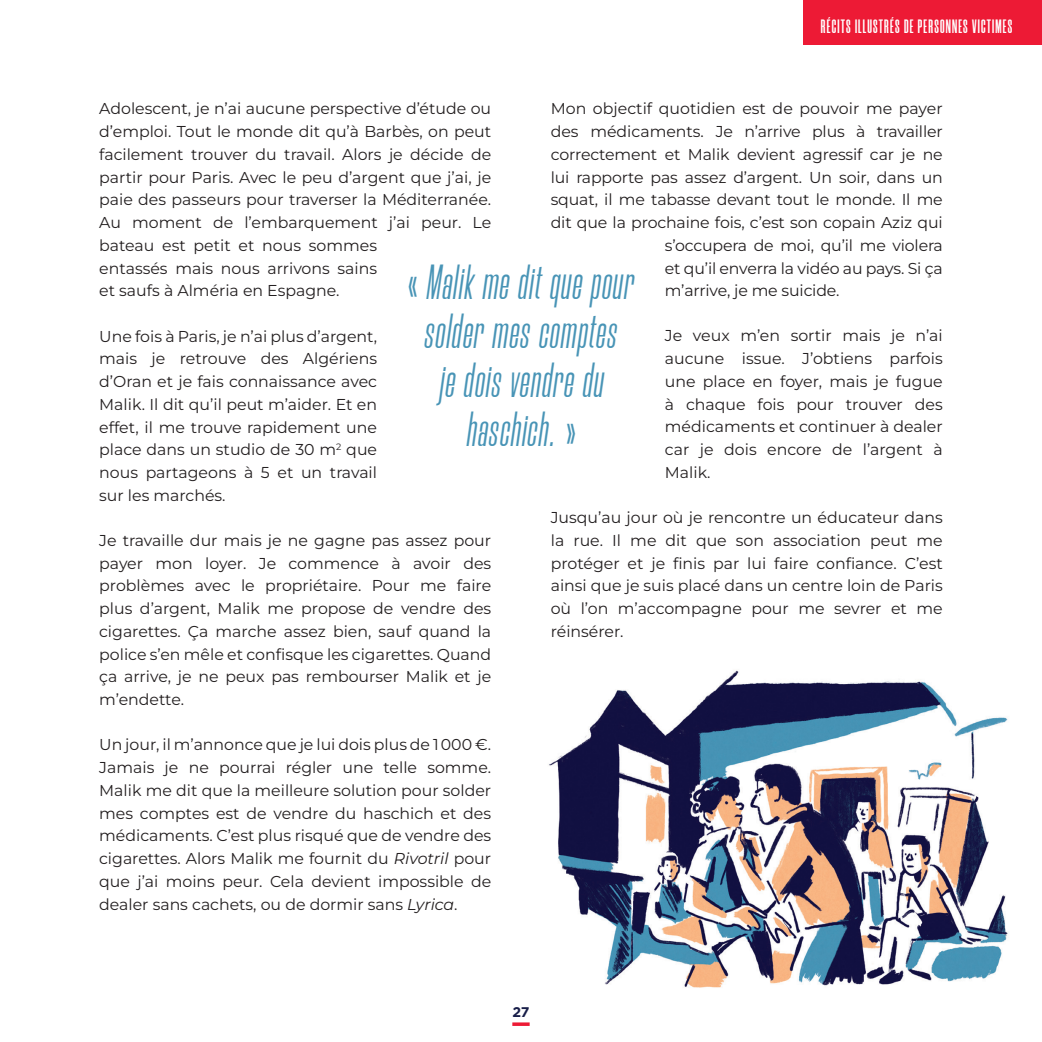
<style>
.page{position:relative;width:1042px;height:1042px;background:#fff}
.page>*{position:absolute;margin:0;border:0;box-sizing:border-box;transform-origin:0 0}
.t1{font:italic 49px/49px "Morganite";letter-spacing:.03em;color:#4894b6;text-align:center}
.t2{font:700 19.25px "Morganite";letter-spacing:.06em;color:#fff}
.t3{font:15.75px/22.8px "Montserrat";color:#231f20;text-align:justify}
.t4{font:700 14px "Gotham";color:#181e49}
.s1{font-style:italic}
</style>
<div class="page">
<svg style="left:512px;top:1022px;width:18px;height:4px"></svg>
<img style="left:549px;top:670px;width:459px;height:318px">
<div style="left:804px;top:0;width:238px;height:45px;background:#ed1a35"></div>
<p class="t2" style="left:821px;top:17px;width:193px">RÉCITS ILLUSTRÉS DE PERSONNES VICTIMES</p>
<p class="t3" style="left:551px;top:97px;width:393px">Mon objectif quotidien est de pouvoir me payer</p>
<p class="t3" style="left:551px;top:120px;width:393px">des médicaments. Je n’arrive plus à travailler</p>
<p class="t3" style="left:551px;top:142px;width:393px">correctement et Malik devient agressif car je ne</p>
<p class="t3" style="left:551px;top:165px;width:393px">lui rapporte pas assez d’argent. Un soir, dans un</p>
<p class="t3" style="left:551px;top:188px;width:393px">squat, il me tabasse devant tout le monde. Il me</p>
<p class="t3" style="left:551px;top:211px;width:393px">dit que la prochaine fois, c’est son copain Aziz qui</p>
<p class="t3" style="left:665px;top:233px;width:279px">s’occupera de moi, qu’il me violera</p>
<p class="t3" style="left:665px;top:256px;width:279px">et qu’il enverra la vidéo au pays. Si ça</p>
<p class="t3" style="left:665px;top:279px;width:176px">m’arrive, je me suicide.</p>
<p class="t3" style="left:665px;top:324px;width:279px">Je veux m’en sortir mais je n’ai aucune issue. J’obtiens parfois une place en foyer, mais je fugue à chaque fois pour trouver des médicaments et continuer à dealer car je dois encore de l’argent à Malik.</p>
<p class="t3" style="left:551px;top:506px;width:393px">Jusqu’au jour où je rencontre un éducateur dans la rue. Il me dit que son association peut me protéger et je finis par lui faire confiance. C’est ainsi que je suis placé dans un centre loin de Paris où l’on m’accompagne pour me sevrer et me réinsérer.</p>
<p class="t3" style="left:99px;top:97px;width:393px;text-align:left">Adolescent, je n’ai aucune perspective d’étude ou d’emploi. Tout le monde dit qu’à Barbès, on peut facilement trouver du travail. Alors je décide de partir pour Paris. Avec le peu d’argent que j’ai, je paie des passeurs pour traverser la Méditerranée.<br>Au moment de l’embarquement j’ai peur. Le bateau est petit et nous sommes<br>entassés mais nous arrivons sains<br>et saufs à Alméria en Espagne.</p>
<p class="t3" style="left:99px;top:324px;width:279px">Une fois à Paris, je n’ai plus d’argent, mais je retrouve des Algériens d’Oran et je fais connaissance avec Malik. Il dit qu’il peut m’aider. Et en effet, il me trouve rapidement une place dans un studio de 30 m<sup>2</sup> que nous partageons à 5 et un travail sur les marchés.</p>
<p class="t3" style="left:99px;top:528px;width:393px">Je travaille dur mais je ne gagne pas assez pour payer mon loyer. Je commence à avoir des problèmes avec le propriétaire. Pour me faire plus d’argent, Malik me propose de vendre des cigarettes. Ça marche assez bien, sauf quand la police s’en mêle et confisque les cigarettes. Quand ça arrive, je ne peux pas rembourser Malik et je m’endette.</p>
<p class="t3" style="left:99px;top:733px;width:393px">Un jour, il m’annonce que je lui dois plus de 1 000 €.<br>Jamais je ne pourrai régler une telle somme.<br>Malik me dit que la meilleure solution pour solder mes comptes est de vendre du haschich et des médicaments. C’est plus risqué que de vendre des cigarettes. Alors Malik me fournit du <span class="s1">Rivotril</span> pour que j’ai moins peur. Cela devient impossible de dealer sans cachets, ou de dormir sans <span class="s1">Lyrica</span>.</p>
<h1 class="t1" style="left:408px;top:258px;width:228px">« Malik me dit que pour solder mes comptes<br>je dois vendre du haschich. »</h1>
<p class="t4" style="left:512px;top:1003px;width:19px">27</p>
</div>
